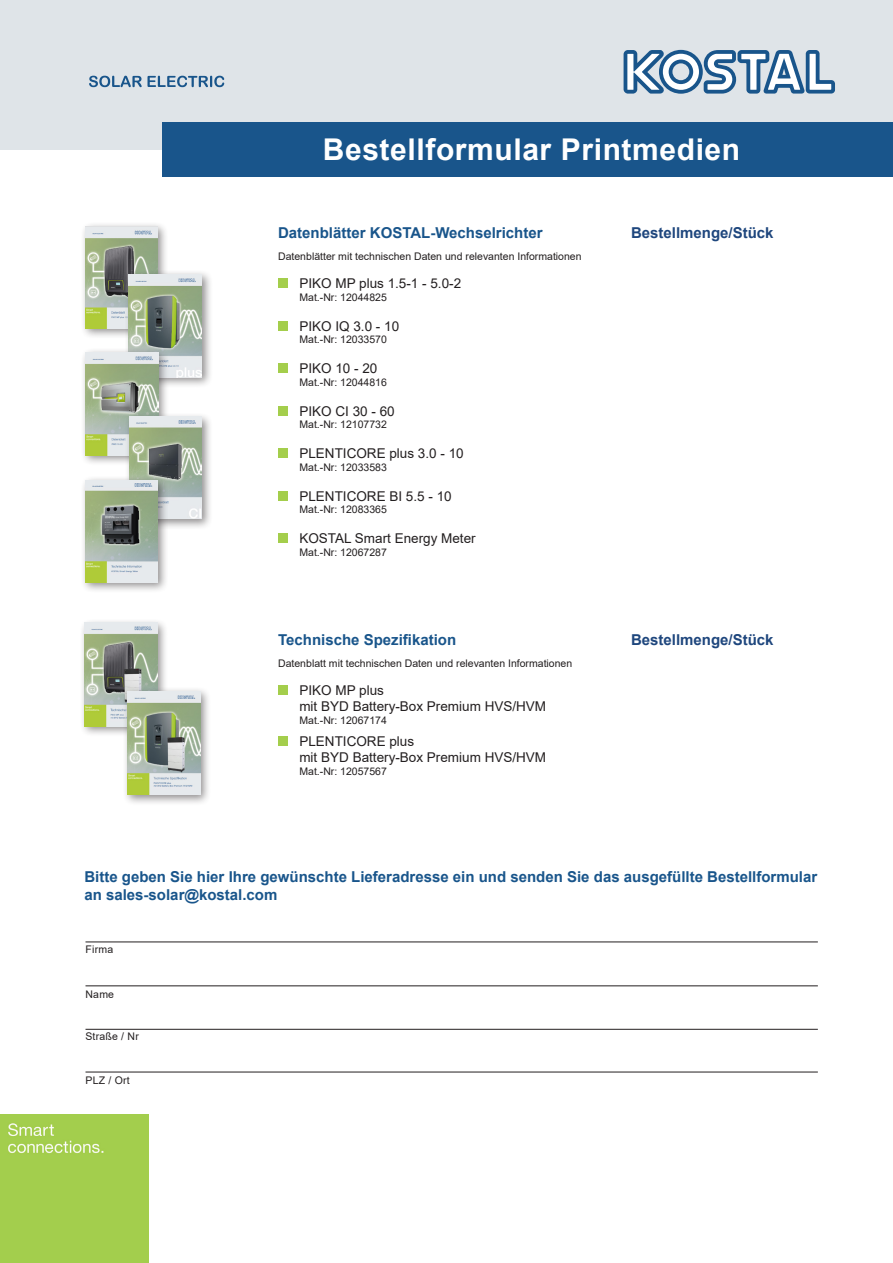
<style>
.page{position:relative;width:893px;height:1263px;background:#fff}
.page>*{position:absolute;margin:0;border:0;box-sizing:border-box;transform-origin:0 0}
.KOSTAL_Subline{font:700 30px "Arial";letter-spacing:.02em;color:#fff}
.KOSTAL_Subline-2{font:700 15px/18px "Arial";color:#19558b}
.Bullet{font:700 15px "Arial";color:#1e467d}
.Bullet-2{font:13.5px/16.2px "Arial";color:#231f20}
.Bullet-3{font:10.5px "Arial";color:#231f20}
.KOSTAL_Subline-3{font:10.5px "Arial";letter-spacing:.02em;color:#231f20}
</style>
<div class="page">
<div style="left:0;top:0;width:893px;height:149px;background:#dfe4e8"></div>
<svg style="left:89px;top:76px;width:135px;height:11px"></svg>
<svg style="left:624px;top:50px;width:211px;height:43px"></svg>
<div style="left:0;top:1114px;width:149px;height:149px;background:#a3ce4d"></div>
<div style="left:80px;top:221px;width:88px;height:118px;background:#231f20;opacity:.5"></div>
<img style="left:85px;top:226px;width:72px;height:102px">
<div style="left:278px;top:278px;width:10px;height:10px;background:#a4ce4c"></div>
<div style="left:278px;top:321px;width:10px;height:9px;background:#a4ce4c"></div>
<div style="left:278px;top:363px;width:10px;height:10px;background:#a4ce4c"></div>
<div style="left:278px;top:406px;width:10px;height:10px;background:#a4ce4c"></div>
<div style="left:278px;top:448px;width:10px;height:10px;background:#a4ce4c"></div>
<div style="left:278px;top:491px;width:10px;height:10px;background:#a4ce4c"></div>
<div style="left:278px;top:533px;width:10px;height:10px;background:#a4ce4c"></div>
<div style="left:278px;top:685px;width:10px;height:10px;background:#a4ce4c"></div>
<div style="left:278px;top:736px;width:10px;height:10px;background:#a4ce4c"></div>
<div style="left:79px;top:618px;width:89px;height:119px;background:#231f20;opacity:.5"></div>
<img style="left:84px;top:623px;width:73px;height:103px">
<div style="left:124px;top:269px;width:89px;height:119px;background:#231f20;opacity:.5"></div>
<img style="left:129px;top:274px;width:73px;height:103px">
<div style="left:123px;top:686px;width:89px;height:119px;background:#231f20;opacity:.5"></div>
<img style="left:128px;top:691px;width:72px;height:103px">
<hr style="left:86px;top:942px;width:732px;height:1px;background:#231f20">
<hr style="left:86px;top:985px;width:732px;height:1px;background:#231f20">
<hr style="left:86px;top:1029px;width:732px;height:1px;background:#231f20">
<hr style="left:86px;top:1072px;width:732px;height:1px;background:#231f20">
<div style="left:162px;top:122px;width:731px;height:54px;background:#19558b"></div>
<div style="left:80px;top:347px;width:89px;height:119px;background:#231f20;opacity:.5"></div>
<img style="left:85px;top:352px;width:73px;height:103px">
<div style="left:124px;top:412px;width:89px;height:118px;background:#231f20;opacity:.5"></div>
<img style="left:129px;top:417px;width:72px;height:102px">
<div style="left:80px;top:475px;width:89px;height:118px;background:#231f20;opacity:.5"></div>
<img style="left:85px;top:480px;width:73px;height:102px">
<p class="KOSTAL_Subline" style="left:323px;top:129px;width:419px">Bestellformular Printmedien</p>
<p class="KOSTAL_Subline-2" style="left:278px;top:224px;width:266px">Datenblätter KOSTAL-Wechselrichter</p>
<p class="Bullet" style="left:631px;top:222px;width:144px">Bestellmenge/Stück</p>
<p class="Bullet-3" style="left:278px;top:249px;width:305px">Datenblätter mit technischen Daten und relevanten Informationen</p>
<p class="Bullet-2" style="left:299px;top:275px;width:163px">PIKO MP plus 1.5-1 - 5.0-2</p>
<p class="Bullet-3" style="left:299px;top:290px;width:89px">Mat.-Nr: 12044825</p>
<p class="Bullet-2" style="left:299px;top:318px;width:101px">PIKO IQ 3.0 - 10</p>
<p class="Bullet-3" style="left:299px;top:332px;width:89px">Mat.-Nr: 12033570</p>
<p class="Bullet-2" style="left:299px;top:360px;width:80px">PIKO 10 - 20</p>
<p class="Bullet-3" style="left:299px;top:375px;width:89px">Mat.-Nr: 12044816</p>
<p class="Bullet-2" style="left:299px;top:403px;width:97px">PIKO CI 30 - 60</p>
<p class="Bullet-3" style="left:299px;top:417px;width:89px">Mat.-Nr: 12107732</p>
<p class="Bullet-2" style="left:299px;top:445px;width:166px">PLENTICORE plus 3.0 - 10</p>
<p class="Bullet-3" style="left:299px;top:460px;width:89px">Mat.-Nr: 12033583</p>
<p class="Bullet-2" style="left:299px;top:488px;width:154px">PLENTICORE BI 5.5 - 10</p>
<p class="Bullet-3" style="left:299px;top:502px;width:89px">Mat.-Nr: 12083365</p>
<p class="Bullet-2" style="left:299px;top:530px;width:178px">KOSTAL Smart Energy Meter</p>
<p class="Bullet-3" style="left:299px;top:545px;width:89px">Mat.-Nr: 12067287</p>
<p class="KOSTAL_Subline-2" style="left:278px;top:631px;width:180px">Technische Spezifikation</p>
<p class="Bullet" style="left:631px;top:629px;width:144px">Bestellmenge/Stück</p>
<p class="Bullet-3" style="left:278px;top:656px;width:296px">Datenblatt mit technischen Daten und relevanten Informationen</p>
<p class="Bullet-2" style="left:299px;top:682px;width:248px">PIKO MP plus<br>mit BYD Battery-Box Premium HVS/HVM</p>
<p class="Bullet-3" style="left:299px;top:713px;width:89px">Mat.-Nr: 12067174</p>
<p class="Bullet-2" style="left:299px;top:733px;width:248px">PLENTICORE plus<br>mit BYD Battery-Box Premium HVS/HVM</p>
<p class="Bullet-3" style="left:299px;top:764px;width:89px">Mat.-Nr: 12057567</p>
<p class="KOSTAL_Subline-2" style="left:84px;top:868px;width:734px">Bitte geben Sie hier Ihre gewünschte Lieferadresse ein und senden Sie das ausgefüllte Bestellformular an sales-solar@kostal.com</p>
<p class="KOSTAL_Subline-3" style="left:86px;top:942px;width:29px">Firma</p>
<p class="KOSTAL_Subline-3" style="left:86px;top:987px;width:30px">Name</p>
<p class="KOSTAL_Subline-3" style="left:85px;top:1029px;width:55px">Straße / Nr</p>
<p class="KOSTAL_Subline-3" style="left:86px;top:1073px;width:46px">PLZ / Ort</p>
</div>
